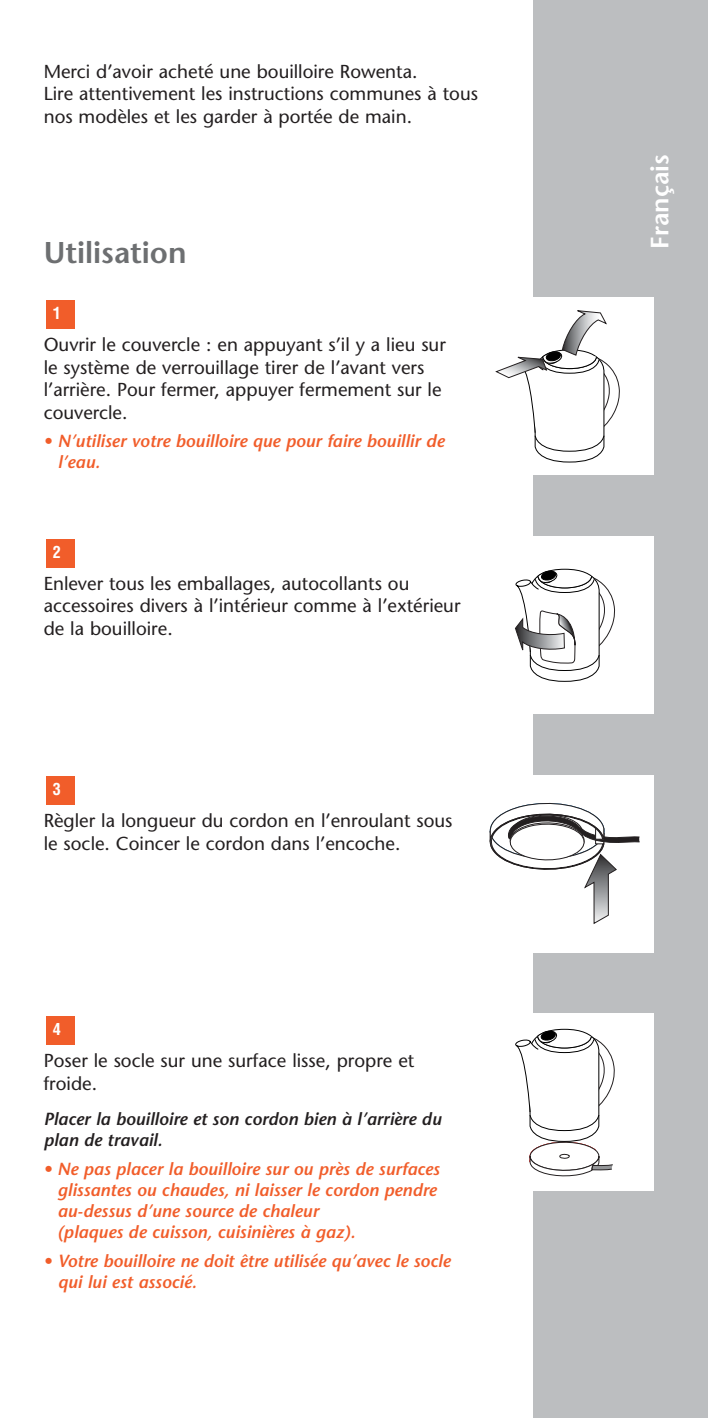
<style>
.page{position:relative;width:708px;height:1418px;background:#fff}
.page>*{position:absolute;margin:0;border:0;box-sizing:border-box;transform-origin:0 0}
.t1{font:600 30px "Stone Sans";color:#6d6f71}
.t2{font:600 25px "Stone Sans";color:#fff}
.t3{font:18.75px/22.5px "Stone Sans";color:#231f20}
.t4{font:italic 600 17.5px/21.2px "Stone Sans";color:#f15d2a}
.t5{font:italic 600 17.5px/21.2px "Stone Sans";color:#231f20}
.t6{font:700 condensed 16.25px "Helvetica";color:#fff}
</style>
<div class="page">
<div style="left:533px;top:0;width:175px;height:1418px;background:#bcbec0"></div>
<div style="left:46px;top:776px;width:29px;height:28px;background:#f15d2a"></div>
<div style="left:476px;top:298px;width:177px;height:177px;background:#fff"></div>
<svg style="left:495px;top:310px;width:124px;height:152px"></svg>
<div style="left:476px;top:536px;width:177px;height:177px;background:#fff"></div>
<svg style="left:515px;top:569px;width:99px;height:145px"></svg>
<div style="left:476px;top:775px;width:177px;height:177px;background:#fff"></div>
<svg style="left:489px;top:802px;width:150px;height:122px"></svg>
<div style="left:476px;top:1013px;width:177px;height:178px;background:#fff"></div>
<svg style="left:515px;top:1028px;width:99px;height:149px"></svg>
<div style="left:46px;top:300px;width:29px;height:28px;background:#f15d2a"></div>
<div style="left:46px;top:539px;width:29px;height:28px;background:#f15d2a"></div>
<div style="left:46px;top:1016px;width:29px;height:28px;background:#f15d2a"></div>
<p class="t3" style="left:44px;top:62px;width:436px">Merci d’avoir acheté une bouilloire Rowenta.<br>Lire attentivement les instructions communes à tous nos modèles et les garder à portée de main.</p>
<h1 class="t1" style="left:44px;top:241px;width:144px">Utilisation</h1>
<p class="t6" style="left:53px;top:307px;width:10px">1</p>
<p class="t3" style="left:44px;top:335px;width:403px">Ouvrir le couvercle : en appuyant s’il y a lieu sur le système de verrouillage tirer de l’avant vers l’arrière. Pour fermer, appuyer fermement sur le couvercle.</p>
<p class="t4" style="left:58px;top:432px;width:388px;text-indent:-14px">• N’utiliser votre bouilloire que pour faire bouillir de l’eau.</p>
<p class="t6" style="left:53px;top:545px;width:10px">2</p>
<p class="t3" style="left:44px;top:574px;width:418px">Enlever tous les emballages, autocollants ou accessoires divers à l’intérieur comme à l’extérieur de la bouilloire.</p>
<p class="t6" style="left:53px;top:782px;width:10px">3</p>
<p class="t3" style="left:44px;top:811px;width:410px">Règler la longueur du cordon en l’enroulant sous le socle. Coincer le cordon dans l’encoche.</p>
<p class="t6" style="left:53px;top:1022px;width:10px">4</p>
<p class="t3" style="left:44px;top:1051px;width:372px">Poser le socle sur une surface lisse, propre et froide.</p>
<p class="t5" style="left:44px;top:1110px;width:399px">Placer la bouilloire et son cordon bien à l’arrière du plan de travail.</p>
<p class="t4" style="left:57px;top:1159px;width:384px;text-indent:-14px">• Ne pas placer la bouilloire sur ou près de surfaces glissantes ou chaudes, ni laisser le cordon pendre au-dessus d’une source de chaleur<br>(plaques de cuisson, cuisinières à gaz).</p>
<p class="t4" style="left:58px;top:1251px;width:394px;text-indent:-14px">• Votre bouilloire ne doit être utilisée qu’avec le socle qui lui est associé.</p>
<h2 class="t2" style="left:650px;top:249px;width:96px;rotate:-90deg">Français</h2>
</div>
